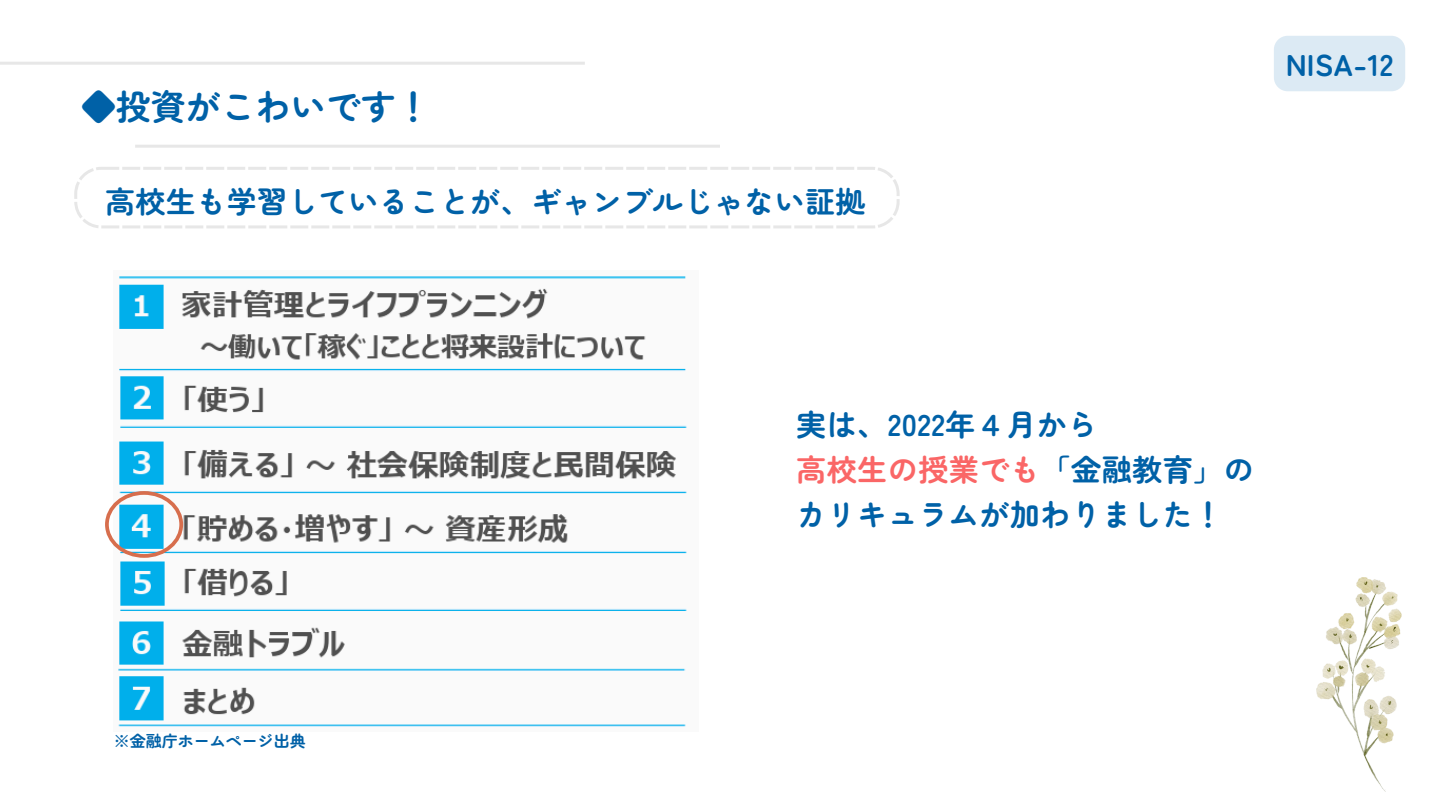
<style>
.page{position:relative;width:1440px;height:810px;background:#fff}
.page>*{position:absolute;margin:0;border:0;box-sizing:border-box;transform-origin:0 0}
.t1{font:700 35px "Zen Maru Gothic";color:#0061a7}
.t2{font:700 30.1px/45px "Zen Maru Gothic";letter-spacing:.015em;color:#0061a7}
.t3{font:700 30px "Zen Maru Gothic";letter-spacing:.015em;color:#0061a7}
.t4{font:700 16px "Zen Maru Gothic";color:#0061a7}
.s1{color:#fa6666}
</style>
<div class="page">
<img style="left:118px;top:276px;width:569px;height:451px">
<svg style="left:105px;top:491px;width:78px;height:67px"></svg>
<hr style="left:135px;top:145px;width:585px;height:3px;background:#e7e7e7">
<hr style="left:0;top:62px;width:585px;height:3px;background:#e7e7e7">
<svg style="left:74px;top:167px;width:826px;height:61px"></svg>
<img style="left:1316px;top:577px;width:86px;height:214px">
<div style="left:1274px;top:36px;width:131px;height:55px;background:#dceaf4;border-radius:14px"></div>
<h2 class="t1" style="left:81px;top:79px;width:351px">◆投資がこわいです！</h2>
<p class="t3" style="left:105px;top:178px;width:762px">高校生も学習していることが、ギャンブルじゃない証拠</p>
<h3 class="t3" style="left:1286px;top:41px;width:109px">NISA-12</h3>
<p class="t2" style="left:796px;top:400px;width:459px">実は、2022年４月から<br><span class="s1">高校生の授業でも</span>「金融教育」のカリキュラムが加わりました！</p>
<h1 class="t4" style="left:114px;top:729px;width:193px">※金融庁ホームページ出典</h1>
</div>
